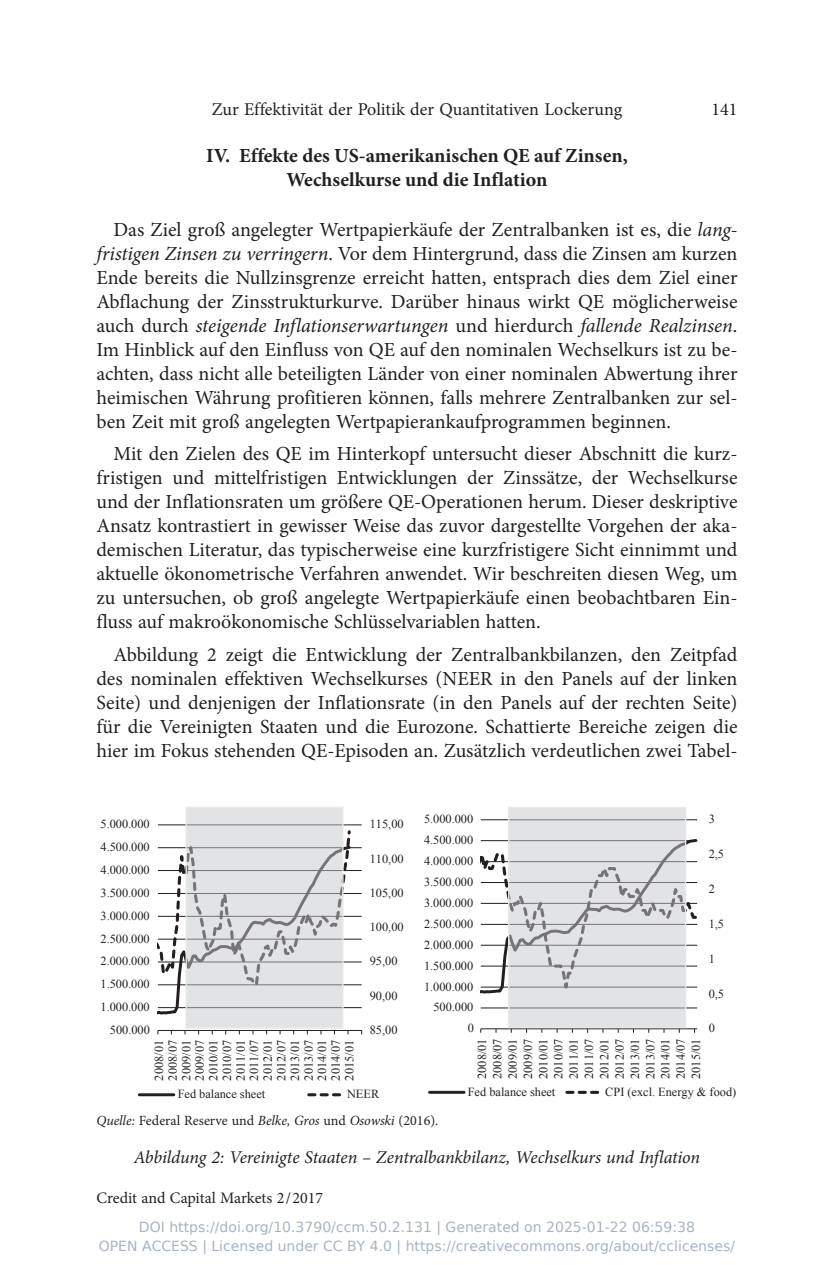
<style>
.page{position:relative;width:834px;height:1265px;background:#fff}
.page>*{position:absolute;margin:0;border:0;box-sizing:border-box;transform-origin:0 0}
.t1{font:20px/24px "Minion Pro";color:#231f20;text-align:justify}
.t2{font:700 20px/24px "Minion Pro";color:#231f20;text-align:center}
.t3{font:italic 18px "Minion Pro";letter-spacing:-.01em;color:#231f20}
.t4{font:18px "Minion Pro";color:#231f20}
.t5{font:16px "Minion Pro";color:#231f20}
.t6{font:14px "DejaVu Sans";color:rgb(36 64 97/.4)}
.t7{font:14px "Minion Pro";color:#231f20}
.t8{font:12.4px/13.6px "Times New Roman";color:#231f20;text-align:justify}
.s1{font-style:italic}
</style>
<div class="page">
<hr style="left:158px;top:1007px;width:203px;height:1px;background:#231f20">
<hr style="left:158px;top:984px;width:203px;height:1px;background:#231f20">
<hr style="left:158px;top:961px;width:203px;height:1px;background:#231f20">
<hr style="left:158px;top:938px;width:203px;height:1px;background:#231f20">
<hr style="left:158px;top:915px;width:203px;height:1px;background:#231f20">
<hr style="left:158px;top:893px;width:203px;height:1px;background:#231f20">
<hr style="left:158px;top:870px;width:203px;height:1px;background:#231f20">
<hr style="left:158px;top:847px;width:203px;height:1px;background:#231f20">
<hr style="left:158px;top:824px;width:203px;height:1px;background:#231f20">
<hr style="left:158px;top:1030px;width:203px;height:1px;background:#231f20">
<svg style="left:157px;top:827px;width:195px;height:190px"></svg>
<hr style="left:139px;top:1093px;width:35px;height:3px;background:#231f20">
<svg style="left:309px;top:1093px;width:32px;height:3px"></svg>
<svg style="left:187px;top:808px;width:154px;height:218px;background:#d7d8d9"></svg>
<div style="left:185px;top:806px;width:158px;height:222px;border:1px solid #e7e8e9"></div>
<hr style="left:480px;top:1007px;width:217px;height:1px;background:#231f20">
<hr style="left:480px;top:819px;width:217px;height:1px;background:#231f20">
<hr style="left:480px;top:1028px;width:217px;height:1px;background:#231f20">
<svg style="left:480px;top:839px;width:218px;height:155px"></svg>
<hr style="left:429px;top:1090px;width:35px;height:3px;background:#231f20">
<svg style="left:566px;top:1090px;width:34px;height:3px"></svg>
<svg style="left:510px;top:808px;width:174px;height:218px;background:#d8d8d9"></svg>
<div style="left:508px;top:806px;width:178px;height:222px;border:1px solid #e7e8e9"></div>
<p class="t4" style="left:212px;top:97px;width:412px">Zur Effektivität der Politik der Quantitativen Lockerung</p>
<p class="t4" style="left:711px;top:97px;width:27px">141</p>
<p class="t2" style="left:206px;top:143px;width:423px">IV. Effekte des US-amerikanischen QE auf Zinsen,<br>Wechselkurse und die Inflation</p>
<p class="t1" style="left:96px;top:217px;width:642px;text-indent:17px">Das Ziel groß angelegter Wertpapierkäufe der Zentralbanken ist es, die <span class="s1">lang&shy;fristigen Zinsen zu verringern</span>. Vor dem Hintergrund, dass die Zinsen am kurzen Ende bereits die Nullzinsgrenze erreicht hatten, entsprach dies dem Ziel einer Abflachung der Zinsstrukturkurve. Darüber hinaus wirkt QE möglicherweise auch durch <span class="s1">steigende Inflationserwartungen</span> und hierdurch <span class="s1">fallende Realzinsen</span>.<br>Im Hinblick auf den Einfluss von QE auf den nominalen Wechselkurs ist zu be&shy;achten, dass nicht alle beteiligten Länder von einer nominalen Abwertung ihrer heimischen Währung profitieren können, falls mehrere Zentralbanken zur sel&shy;ben Zeit mit groß angelegten Wertpapierankaufprogrammen beginnen.</p>
<p class="t1" style="left:96px;top:442px;width:642px;text-indent:17px">Mit den Zielen des QE im Hinterkopf untersucht dieser Abschnitt die kurz&shy;fristigen und mittelfristigen Entwicklungen der Zinssätze, der Wechselkurse und der Inflationsraten um größere QE-Operationen herum. Dieser deskriptive Ansatz kontrastiert in gewisser Weise das zuvor dargestellte Vorgehen der aka&shy;demischen Literatur, das typischerweise eine kurzfristigere Sicht einnimmt und aktuelle ökonometrische Verfahren anwendet. Wir beschreiten diesen Weg, um zu untersuchen, ob groß angelegte Wertpapierkäufe einen beobachtbaren Ein&shy;fluss auf makroökonomische Schlüsselvariablen hatten.</p>
<p class="t1" style="left:96px;top:642px;width:642px;text-indent:17px">Abbildung 2 zeigt die Entwicklung der Zentralbankbilanzen, den Zeitpfad des nominalen effektiven Wechselkurses (NEER in den Panels auf der linken Seite) und denjenigen der Inflationsrate (in den Panels auf der rechten Seite) für die Vereinigten Staaten und die Eurozone. Schattierte Bereiche zeigen die hier im Fokus stehenden QE-Episoden an. Zusätzlich verdeutlichen zwei Tabel-</p>
<p class="t8" style="left:100px;top:817px;width:51px">5.000.000</p>
<p class="t8" style="left:370px;top:817px;width:35px">115,00</p>
<p class="t8" style="left:424px;top:812px;width:51px">5.000.000</p>
<p class="t8" style="left:708px;top:812px;width:8px">3</p>
<p class="t8" style="left:100px;top:840px;width:51px">4.500.000</p>
<p class="t8" style="left:100px;top:862px;width:51px">4.000.000</p>
<p class="t8" style="left:370px;top:851px;width:35px">110,00</p>
<p class="t8" style="left:424px;top:833px;width:51px">4.500.000</p>
<p class="t8" style="left:424px;top:853px;width:51px">4.000.000</p>
<p class="t8" style="left:708px;top:847px;width:17px">2,5</p>
<p class="t8" style="left:100px;top:885px;width:51px">3.500.000</p>
<p class="t8" style="left:370px;top:885px;width:35px">105,00</p>
<p class="t8" style="left:424px;top:874px;width:51px">3.500.000</p>
<p class="t8" style="left:424px;top:895px;width:51px">3.000.000</p>
<p class="t8" style="left:708px;top:881px;width:8px">2</p>
<p class="t8" style="left:100px;top:908px;width:51px">3.000.000</p>
<p class="t8" style="left:100px;top:931px;width:51px">2.500.000</p>
<p class="t8" style="left:370px;top:920px;width:35px">100,00</p>
<p class="t8" style="left:424px;top:916px;width:51px">2.500.000</p>
<p class="t8" style="left:424px;top:937px;width:51px">2.000.000</p>
<p class="t8" style="left:708px;top:916px;width:17px">1,5</p>
<p class="t8" style="left:100px;top:954px;width:51px">2.000.000</p>
<p class="t8" style="left:370px;top:954px;width:29px">95,00</p>
<p class="t8" style="left:424px;top:958px;width:51px">1.500.000</p>
<p class="t8" style="left:708px;top:951px;width:8px">1</p>
<p class="t8" style="left:100px;top:977px;width:51px">1.500.000</p>
<p class="t8" style="left:100px;top:999px;width:51px">1.000.000</p>
<p class="t8" style="left:370px;top:988px;width:29px">90,00</p>
<p class="t8" style="left:424px;top:979px;width:51px">1.000.000</p>
<p class="t8" style="left:433px;top:1000px;width:41px">500.000</p>
<p class="t8" style="left:708px;top:986px;width:17px">0,5</p>
<p class="t8" style="left:110px;top:1022px;width:41px">500.000</p>
<p class="t8" style="left:370px;top:1022px;width:29px">85,00</p>
<p class="t8" style="left:467px;top:1021px;width:8px">0</p>
<p class="t8" style="left:708px;top:1021px;width:8px">0</p>
<p class="t8" style="left:152px;top:1080px;width:42px;rotate:-90deg">2008/01<br>2008/07<br>2009/01<br>2009/07<br>2010/01<br>2010/07<br>2011/01<br>2011/07<br>2012/01<br>2012/07<br>2013/01<br>2013/07<br>2014/01<br>2014/07<br>2015/01</p>
<p class="t8" style="left:178px;top:1087px;width:89px">Fed balance sheet</p>
<p class="t8" style="left:347px;top:1087px;width:34px">NEER</p>
<p class="t8" style="left:474px;top:1078px;width:42px;line-height:15.2px;rotate:-90deg">2008/01<br>2008/07<br>2009/01<br>2009/07<br>2010/01<br>2010/07<br>2011/01<br>2011/07<br>2012/01<br>2012/07<br>2013/01<br>2013/07<br>2014/01<br>2014/07<br>2015/01</p>
<p class="t8" style="left:468px;top:1084px;width:89px">Fed balance sheet</p>
<p class="t8" style="left:605px;top:1084px;width:132px">CPI (excl. Energy &amp; food)</p>
<p class="t7" style="left:96px;top:1110px;width:343px"><span class="s1">Quelle:</span> Federal Reserve und <span class="s1">Belke, Gros</span> und <span class="s1">Osowski</span> (2016).</p>
<p class="t3" style="left:134px;top:1144px;width:567px">Abbildung 2: Vereinigte Staaten – Zentralbankbilanz, Wechselkurs und Inflation</p>
<p class="t5" style="left:96px;top:1186px;width:228px">Credit and Capital Markets 2 / 2017</p>
<p class="t6" style="left:139px;top:1219px;width:557px">DOI https://doi.org/10.3790/ccm.50.2.131 | Generated on 2025-01-22 06:59:38</p>
<p class="t6" style="left:99px;top:1237px;width:637px">OPEN ACCESS | Licensed under CC BY 4.0 | https://creativecommons.org/about/cclicenses/</p>
</div>
